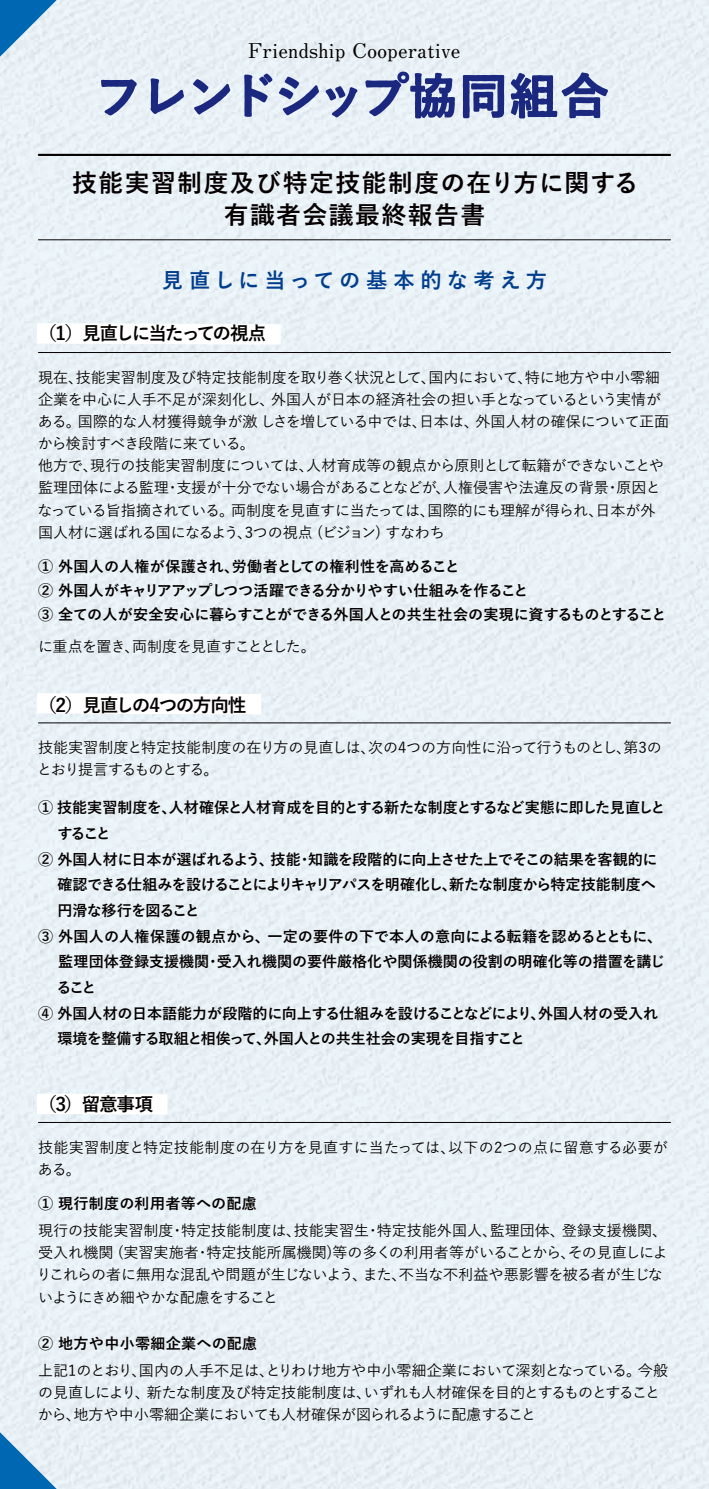
<style>
.page{position:relative;width:709px;height:1489px;background:#fff}
.page>*{position:absolute;margin:0;border:0;box-sizing:border-box;transform-origin:0 0}
.t1{font:700 24.75px/32px "Yu Go";letter-spacing:.06em;color:#060001;text-align:center}
.t2{font:700 21.25px "Yu Go";letter-spacing:.235em;color:#003e8d}
.t3{font:700 20.25px "Futo Min A101 Upr";color:#040000}
.t4{font:700 18.5px "Yu Go";letter-spacing:-.08em;color:#040000}
.t5{font:700 18.5px "Yu Go";letter-spacing:-.11em;color:#040000}
.t6{font:500 15px/22.2px "Yu Go";letter-spacing:-.005em;color:#040000}
.t7{font:700 15px/25.8px "Yu Go";letter-spacing:-.005em;color:#040000}
.t8{font:500 15px/22.2px "Yu Go";letter-spacing:.015em;color:#040000}
.t9{font:700 15px "Yu Go";letter-spacing:.02em;color:#040000}
.t10{font:500 15px "Yu Go";letter-spacing:-.04em;color:#040000}
</style>
<div class="page">
<div style="left:0;top:0;width:708px;height:1488px;background:#e9f1f6"></div>
<div style="left:37px;top:323px;width:244px;height:21px;background:#fff"></div>
<div style="left:37px;top:693px;width:224px;height:21px;background:#fff"></div>
<div style="left:37px;top:1093px;width:130px;height:21px;background:#fff"></div>
<svg style="left:101px;top:79px;width:36px;height:36px"></svg>
<svg style="left:150px;top:78px;width:34px;height:36px"></svg>
<svg style="left:193px;top:79px;width:37px;height:35px"></svg>
<svg style="left:244px;top:74px;width:28px;height:43px"></svg>
<svg style="left:279px;top:77px;width:40px;height:38px"></svg>
<svg style="left:325px;top:86px;width:32px;height:31px"></svg>
<svg style="left:365px;top:72px;width:90px;height:46px"></svg>
<svg style="left:463px;top:75px;width:41px;height:43px"></svg>
<svg style="left:510px;top:72px;width:98px;height:46px"></svg>
<svg style="left:0;top:0;width:57px;height:57px"></svg>
<svg style="left:0;top:1431px;width:56px;height:57px"></svg>
<hr style="left:38px;top:154px;width:633px;height:2px;background:#040000">
<hr style="left:38px;top:239px;width:633px;height:1px;background:#040000">
<hr style="left:38px;top:352px;width:633px;height:1px;background:#040000">
<hr style="left:38px;top:722px;width:633px;height:1px;background:#040000">
<hr style="left:38px;top:1121px;width:633px;height:1px;background:#040000">
<h3 class="t3" style="left:248px;top:34px;width:214px">Friendship Cooperative</h3>
<h1 class="t1" style="left:72px;top:168px;width:568px">技能実習制度及び特定技能制度の在り方に関する有識者会議最終報告書</h1>
<h2 class="t2" style="left:162px;top:268px;width:386px">見直しに当っての基本的な考え方</h2>
<p class="t5" style="left:38px;top:323px;width:230px">（1）見直しに当たっての視点</p>
<p class="t6" style="left:38px;top:364px;width:633px">現在、技能実習制度及び特定技能制度を取り巻く状況として、国内において、特に地方や中小零細企業を中心に人手不足が深刻化し、外国人が日本の経済社会の担い手となっているという実情がある。国際的な人材獲得競争が激 しさを増している中では、日本は、外国人材の確保について正面から検討すべき段階に来ている。<br>他方で、現行の技能実習制度については、人材育成等の観点から原則として転籍ができないことや監理団体による監理・支援が十分でない場合があることなどが、人権侵害や法違反の背景・原因となっている旨指摘されている。両制度を見直すに当たっては、国際的にも理解が得られ、日本が外国人材に選ばれる国になるよう、3つの視点 (ビジョン) すなわち</p>
<p class="t7" style="left:38px;top:555px;width:630px;line-height:24px">① 外国人の人権が保護され、労働者としての権利性を高めること<br>② 外国人がキャリアアップしつつ活躍できる分かりやすい仕組みを作ること<br>③ 全ての人が安全安心に暮らすことができる外国人との共生社会の実現に資するものとすること</p>
<p class="t10" style="left:38px;top:633px;width:279px">に重点を置き、両制度を見直すこととした。</p>
<p class="t4" style="left:38px;top:694px;width:210px">（2）見直しの4つの方向性</p>
<p class="t6" style="left:37px;top:734px;width:626px">技能実習制度と特定技能制度の在り方の見直しは、次の4つの方向性に沿って行うものとし、第3のとおり提言するものとする。</p>
<p class="t7" style="left:38px;top:795px;width:629px">① 技能実習制度を、人材確保と人材育成を目的とする新たな制度とするなど実態に即した見直しと　 すること<br>② 外国人材に日本が選ばれるよう、技能・知識を段階的に向上させた上でそこの結果を客観的に　 確認できる仕組みを設けることによりキャリアパスを明確化し、新たな制度から特定技能制度へ　 円滑な移行を図ること<br>③ 外国人の人権保護の観点から、一定の要件の下で本人の意向による転籍を認めるとともに、　 監理団体登録支援機関・受入れ機関の要件厳格化や関係機関の役割の明確化等の措置を講じ　 ること<br>④ 外国人材の日本語能力が段階的に向上する仕組みを設けることなどにより、外国人材の受入れ　 環境を整備する取組と相俟って、外国人との共生社会の実現を目指すこと</p>
<p class="t4" style="left:38px;top:1093px;width:117px">（3）留意事項</p>
<p class="t8" style="left:38px;top:1133px;width:631px">技能実習制度と特定技能制度の在り方を見直すに当たっては、以下の2つの点に留意する必要がある。</p>
<p class="t9" style="left:38px;top:1195px;width:220px">① 現行制度の利用者等への配慮</p>
<p class="t6" style="left:37px;top:1217px;width:632px">現行の技能実習制度・特定技能制度は、技能実習生・特定技能外国人、監理団体、登録支援機関、受入れ機関 (実習実施者・特定技能所属機関)等の多くの利用者等がいることから、その見直しによりこれらの者に無用な混乱や問題が生じないよう、また、不当な不利益や悪影響を被る者が生じないようにきめ細やかな配慮をすること</p>
<p class="t9" style="left:38px;top:1334px;width:221px">② 地方や中小零細企業への配慮</p>
<p class="t6" style="left:38px;top:1356px;width:631px">上記1のとおり、国内の人手不足は、とりわけ地方や中小零細企業において深刻となっている。今般の見直しにより、新たな制度及び特定技能制度は、いずれも人材確保を目的とするものとすることから、地方や中小零細企業においても人材確保が図られるように配慮すること</p>
</div>
